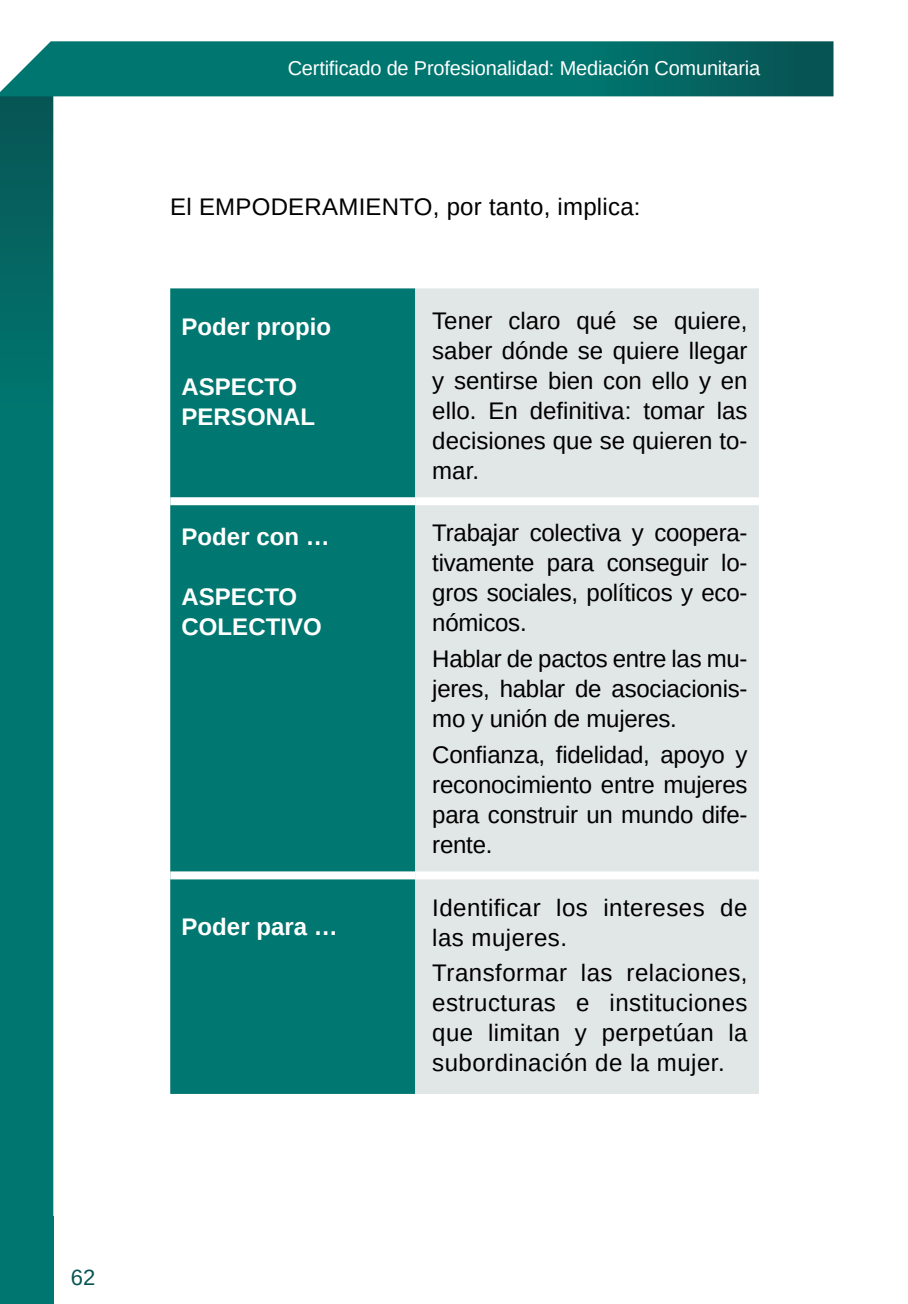
<style>
.page{position:relative;width:908px;height:1304px;background:#fff}
.page>*{position:absolute;margin:0;border:0;box-sizing:border-box;transform-origin:0 0}
.t1{font:24px/30px "Arimo";color:#000;text-align:justify}
.t2{font:700 24px/30px "Arimo";color:#fff}
.t3{font:24px/30px "Arimo";letter-spacing:.02em;color:#000}
.t4{font:22px "Arimo";color:#065453}
.t5{font:20px "Arimo";letter-spacing:-.01em;color:#fff}
</style>
<div class="page">
<svg style="left:0;top:96px;width:53px;height:1121px;background:#01716b"></svg>
<svg style="left:0;top:41px;width:833px;height:55px;background:#097570"></svg>
<div style="left:0;top:1217px;width:53px;height:87px;background:#007670"></div>
<div style="left:170px;top:288px;width:245px;height:806px;background:#007770"></div>
<div style="left:415px;top:288px;width:343px;height:806px;background:#e1e7e6"></div>
<div style="left:170px;top:497px;width:245px;height:8px;background:#fff"></div>
<div style="left:415px;top:497px;width:343px;height:8px;background:#fff"></div>
<div style="left:170px;top:871px;width:245px;height:8px;background:#fff"></div>
<div style="left:415px;top:871px;width:343px;height:8px;background:#fff"></div>
<p class="t4" style="left:71px;top:1263px;width:26px">62</p>
<p class="t5" style="left:287px;top:55px;width:474px">Certificado de Profesionalidad: Mediación Comunitaria</p>
<p class="t1" style="left:170px;top:192px;width:471px">El EMPODERAMIENTO, por tanto, implica:</p>
<p class="t2" style="left:181px;top:312px;width:151px">Poder propio</p>
<p class="t2" style="left:181px;top:372px;width:135px">ASPECTO<br>PERSONAL</p>
<p class="t2" style="left:181px;top:522px;width:150px">Poder con …</p>
<p class="t2" style="left:181px;top:582px;width:142px">ASPECTO<br>COLECTIVO</p>
<p class="t2" style="left:181px;top:912px;width:158px">Poder para …</p>
<p class="t1" style="left:432px;top:305px;width:316px">Tener claro qué se quiere, saber dónde se quiere llegar y sentirse bien con ello y en ello. En definitiva: tomar las decisiones que se quieren to&shy;mar.</p>
<p class="t1" style="left:432px;top:518px;width:316px">Trabajar colectiva y coopera&shy;tivamente para conseguir lo&shy;gros sociales, políticos y eco&shy;nómicos.</p>
<p class="t1" style="left:432px;top:644px;width:316px">Hablar de pactos entre las mu&shy;jeres, hablar de asociacionis&shy;mo y unión de mujeres.</p>
<p class="t1" style="left:432px;top:740px;width:316px">Confianza, fidelidad, apoyo y reconocimiento entre mujeres para construir un mundo dife&shy;rente.</p>
<p class="t3" style="left:432px;top:892px;width:316px">Identificar los intereses de las mujeres.</p>
<p class="t1" style="left:432px;top:958px;width:316px">Transformar las relaciones, estructuras e instituciones que limitan y perpetúan la subordinación de la mujer.</p>
</div>
